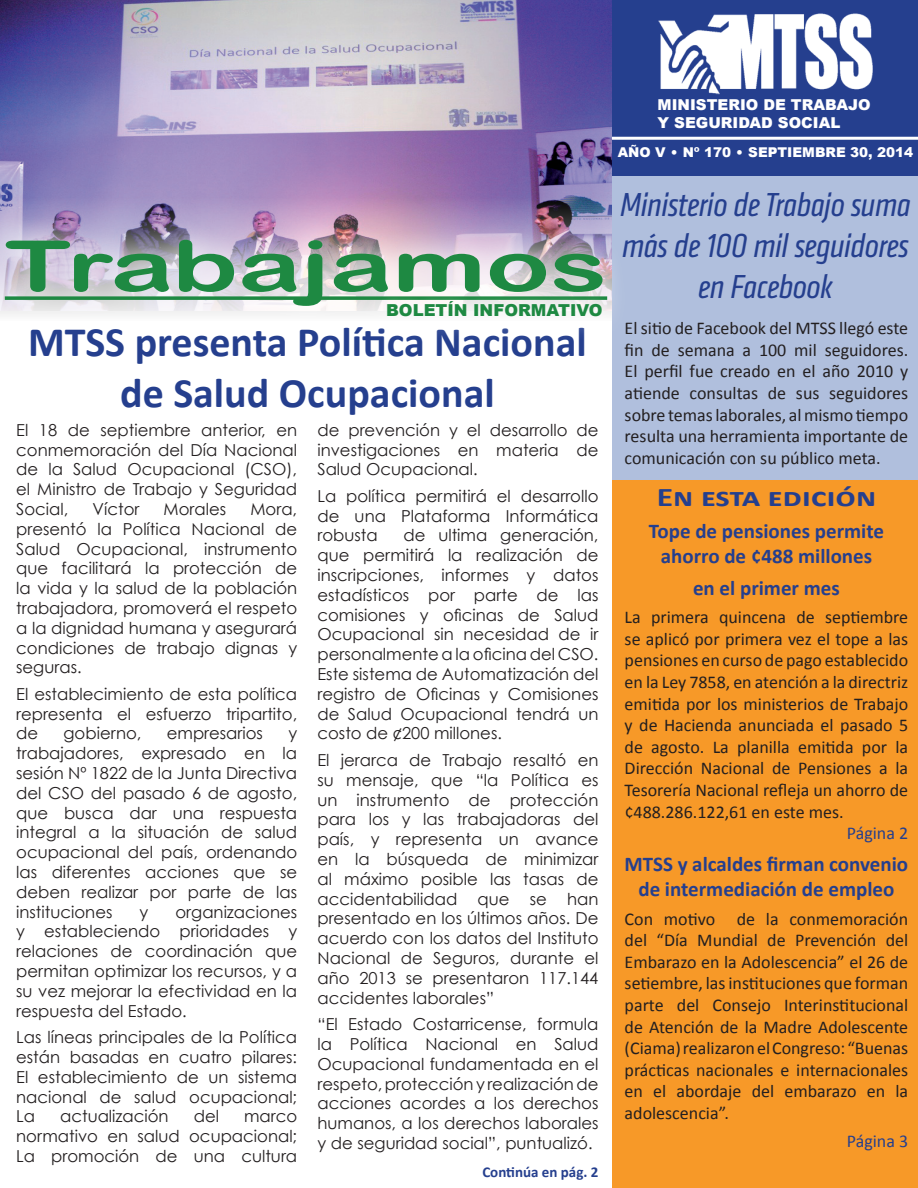
<style>
.page{position:relative;width:918px;height:1188px;background:#fff}
.page>*{position:absolute;margin:0;border:0;box-sizing:border-box;transform-origin:0 0}
.t1{font:70.5px "Arial Rounded MT Bold";color:#1e8942;scale:1.5 1}
.t2{font:700 42px/50.4px "Calibri";color:#253f8e;text-align:center}
.t3{font:italic condensed 34.5px/41.4px "Klavika CH";color:#253f8e;text-align:center}
.t4{font:700 27px "Calibri";color:#253f8e;scale:1.25 1}
.t5{font:700 21px/25.2px "Calibri";color:#253f8e;text-align:center}
.t6{font:18px/21.6px "Calibri";color:#231f20;text-align:justify}
.t7{font:18px "Calibri";color:#253f8e}
.t8{font:16.5px/19.8px "Century Gothic";color:#231f20;text-align:justify}
.t9{font:900 16.5px "Arial";color:#1e8942}
.t10{font:900 15px "Arial";color:#fff}
.t11{font:700 15px "Calibri";color:#253f8e}
.t12{font:900 13.5px "Arial";color:#fff}
.s1{font-family:"Palatino";font-weight:400}
</style>
<div class="page">
<div style="left:612px;top:313px;width:306px;height:875px;background:#f79928"></div>
<div style="left:612px;top:176px;width:306px;height:304px;background:#b0bfdd"></div>
<img style="left:0;top:0;width:612px;height:215px">
<img style="left:0;top:215px;width:612px;height:100px">
<svg style="left:5px;top:296px;width:373px;height:4px"></svg>
<div style="left:378px;top:291px;width:234px;height:34px;background:#fff;opacity:.5"></div>
<div style="left:612px;top:0;width:306px;height:176px;background:#253f8e"></div>
<img style="left:658px;top:13px;width:215px;height:82px">
<hr style="left:612px;top:137px;width:306px;height:3px;background:#fff">
<h1 class="t1" style="left:5px;top:224px;width:403px">Trabajamos</h1>
<p class="t9" style="left:386px;top:298px;width:218px">BOLETÍN INFORMATIVO</p>
<h2 class="t2" style="left:28px;top:315px;width:560px">MTSS presenta Política Nacional de Salud Ocupacional</h2>
<p class="t8" style="left:16px;top:420px;width:283px">El 18 de septiembre anterior, en conmemoración del Día Nacional de la Salud Ocupacional (CSO), el Ministro de Trabajo y Seguridad Social,</p>
<p class="t8" style="left:93px;top:499px;width:48px">Víctor</p>
<p class="t8" style="left:164px;top:499px;width:64px">Morales</p>
<p class="t8" style="left:16px;top:499px;width:283px;text-indent:234px">Mora, presentó la Política Nacional de Salud Ocupacional, instrumento que facilitará la protección de la vida y la salud de la población trabajadora, promoverá el respeto a la dignidad humana y asegurará condiciones de trabajo dignas y seguras.</p>
<p class="t8" style="left:16px;top:684px;width:283px">El establecimiento de esta política representa el esfuerzo tripartito, de</p>
<p class="t8" style="left:64px;top:723px;width:79px">gobierno,</p>
<p class="t8" style="left:167px;top:723px;width:98px">empresarios</p>
<p class="t8" style="left:16px;top:723px;width:283px;text-indent:272px">y trabajadores, expresado en la sesión Nº 1822 de la Junta Directiva del CSO del pasado 6 de agosto, que busca dar una respuesta integral a la situación de salud ocupacional del país, ordenando las diferentes acciones que se deben realizar por parte de las instituciones</p>
<p class="t8" style="left:16px;top:902px;width:283px;text-indent:159px">organizaciones y estableciendo prioridades y relaciones de coordinación que permitan optimizar los recursos, y a su vez mejorar la efectividad en la respuesta del Estado.</p>
<p class="t8" style="left:16px;top:1027px;width:283px">Las líneas principales de la Política están basadas en cuatro pilares:<br>El establecimiento de un sistema nacional de salud ocupacional; La</p>
<p class="t8" style="left:140px;top:902px;width:10px">y</p>
<p class="t8" style="left:60px;top:1106px;width:110px">actualización</p>
<p class="t8" style="left:194px;top:1106px;width:27px">del</p>
<p class="t8" style="left:16px;top:1106px;width:283px;text-indent:228px">marco normativo en salud ocupacional; La promoción de una cultura</p>
<p class="t8" style="left:317px;top:420px;width:283px">de prevención y el desarrollo de investigaciones en materia de Salud Ocupacional.</p>
<p class="t8" style="left:317px;top:486px;width:283px">La política permitirá el desarrollo de una Plataforma Informática robusta</p>
<p class="t8" style="left:317px;top:525px;width:283px;text-indent:86px">de ultima generación, que permitirá la realización de inscripciones, informes y datos estadísticos por parte de las comisiones y oficinas de Salud Ocupacional sin necesidad de ir personalmente a la oficina del CSO.<br>Este sistema de Automatización del registro de Oficinas y Comisiones de Salud Ocupacional tendrá un costo de ¢200 millones.</p>
<p class="t8" style="left:317px;top:750px;width:283px">El jerarca de Trabajo resaltó en su mensaje, que “la Política es un instrumento de protección para los y las trabajadoras del país, y representa un avance en la búsqueda de minimizar al máximo posible las tasas de accidentabilidad que se han presentado en los últimos años. De acuerdo con los datos del Instituto Nacional de Seguros, durante el año 2013 se presentaron 117.144 accidentes laborales”</p>
<p class="t8" style="left:317px;top:1014px;width:283px">“El Estado Costarricense, formula la Política Nacional en Salud Ocupacional fundamentada en el respeto, protección y realización de acciones acordes a los derechos humanos, a los derechos laborales y de seguridad social”, puntualizó.</p>
<p class="t11" style="left:482px;top:1163px;width:118px">Continúa en pág. 2</p>
<p class="t10" style="left:658px;top:93px;width:10px">MINI</p>
<p class="t10" style="left:696px;top:93px;width:22px">STERIO</p>
<p class="t10" style="left:763px;top:93px;width:40px">DE TRA</p>
<p class="t10" style="left:825px;top:93px;width:46px">BAJO</p>
<p class="t10" style="left:658px;top:111px;width:165px">Y SEGURI DAD SOCIAL</p>
<p class="t12" style="left:618px;top:143px;width:297px">AÑO V <span class="s1">•</span> Nº 170 <span class="s1">•</span> SEPTIEMBRE 30, 2014</p>
<h3 class="t3" style="left:620px;top:184px;width:292px">Ministerio de Trabajo suma más de 100 mil seguidores en Facebook</h3>
<p class="t6" style="left:625px;top:317px;width:285px">El sitio de Facebook del MTSS llegó este fin de semana a 100 mil seguidores.<br>El perfil fue creado en el año 2010 y atiende consultas de sus seguidores sobre temas laborales, al mismo tiempo resulta una herramienta importante de comunicación con su público meta.</p>
<h3 class="t4" style="left:657px;top:480px;width:177px">En esta edición</h3>
<p class="t5" style="left:649px;top:517px;width:237px">Tope de pensiones permite ahorro de ¢488 millones</p>
<p class="t5" style="left:693px;top:574px;width:148px">en el primer mes</p>
<p class="t6" style="left:625px;top:606px;width:285px">La primera quincena de septiembre se aplicó por primera vez el tope a las pensiones en curso de pago establecido en la Ley 7858, en atención a la directriz emitida por los ministerios de Trabajo y de Hacienda anunciada el pasado 5 de agosto. La planilla emitida por la Dirección Nacional de Pensiones a la Tesorería Nacional refleja un ahorro de ¢488.286.122,61 en este mes.</p>
<p class="t7" style="left:847px;top:822px;width:63px">Página 2</p>
<p class="t5" style="left:625px;top:851px;width:285px">MTSS y alcaldes firman convenio de intermediación de empleo</p>
<p class="t6" style="left:625px;top:907px;width:285px">Con motivo de la conmemoración del “Día Mundial de Prevención del Embarazo en la Adolescencia” el 26 de setiembre, las instituciones que forman parte del Consejo Interinstitucional de Atención de la Madre Adolescente (Ciama) realizaron el Congreso: “Buenas prácticas nacionales e internacionales en el abordaje del embarazo en la adolescencia”.</p>
<p class="t7" style="left:847px;top:1130px;width:63px">Página 3</p>
</div>
